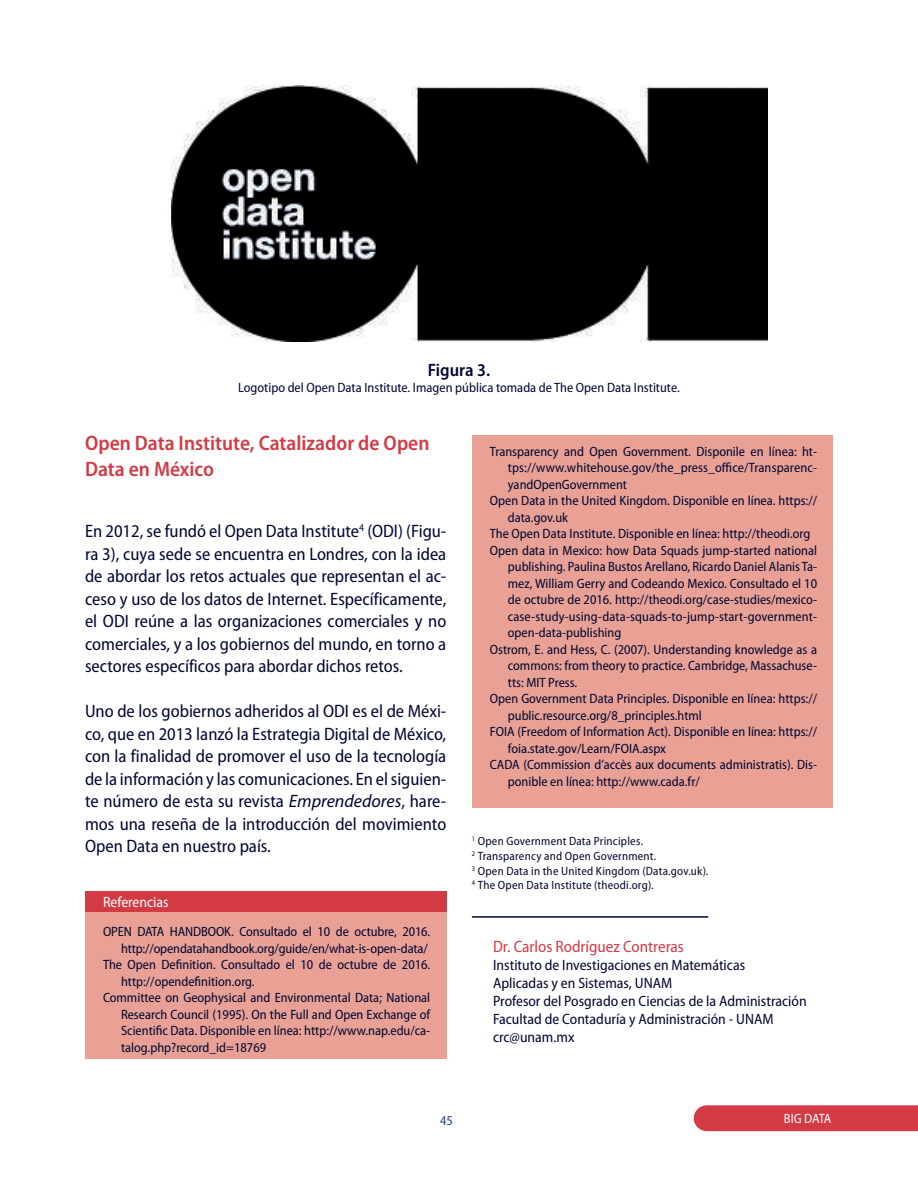
<style>
.page{position:relative;width:918px;height:1188px;background:#fff}
.page>*{position:absolute;margin:0;border:0;box-sizing:border-box;transform-origin:0 0}
.t1{font:600 semi-condensed 21px/25.5px "Myriad Pro";color:#d33b44}
.t2{font:semi-condensed 18px/22.5px "Myriad Pro";color:#000732;text-align:justify}
.t3{font:600 semi-condensed 18px "Myriad Pro";color:#000732}
.t4{font:semi-condensed 16.5px "Myriad Pro";color:#d33b44}
.t5{font:semi-condensed 15px/18px "Myriad Pro";color:#000732}
.t6{font:semi-condensed 15px "Myriad Pro";color:#fff}
.t7{font:semi-condensed 13.5px "Myriad Pro";color:#000732}
.t8{font:semi-condensed 13.5px "Myriad Pro";letter-spacing:-.015em;color:#fff}
.t9{font:semi-condensed 13.5px "Myriad Pro";color:#26407f}
.t10{font:semi-condensed 12px/14.7px "Myriad Pro";letter-spacing:.02em;color:#000732}
.s1{font-style:italic;font-stretch:normal}
</style>
<div class="page">
<div style="left:694px;top:1105px;width:224px;height:26px;background:#d33b44"></div>
<div style="left:472px;top:436px;width:361px;height:372px;background:#e8a194"></div>
<hr style="left:472px;top:916px;width:236px;height:2px;background:#000732">
<img style="left:172px;top:85px;width:595px;height:257px">
<div style="left:85px;top:911px;width:361px;height:148px;background:#e8a194"></div>
<div style="left:85px;top:891px;width:361px;height:21px;background:#d33b44"></div>
<h2 class="t3" style="left:428px;top:360px;width:64px">Figura 3.</h2>
<p class="t7" style="left:238px;top:380px;width:443px">Logotipo del Open Data Institute. Imagen pública tomada de The Open Data Institute.</p>
<h1 class="t1" style="left:85px;top:431px;width:346px">Open Data Institute, Catalizador de Open<br>Data en México</h1>
<p class="t2" style="left:85px;top:520px;width:363px">En 2012, se fundó el Open Data Institute<sup>4</sup> (ODI) (Figu&shy;ra 3), cuya sede se encuentra en Londres, con la idea de abordar los retos actuales que representan el ac&shy;ceso y uso de los datos de Internet. Específicamente, el ODI reúne a las organizaciones comerciales y no comerciales, y a los gobiernos del mundo, en torno a sectores específicos para abordar dichos retos.</p>
<p class="t2" style="left:85px;top:700px;width:363px">Uno de los gobiernos adheridos al ODI es el de Méxi&shy;co, que en 2013 lanzó la Estrategia Digital de México, con la finalidad de promover el uso de la tecnología de la información y las comunicaciones. En el siguien&shy;te número de esta su revista <span class="s1">Emprendedores</span>, hare&shy;mos una reseña de la introducción del movimiento Open Data en nuestro país.</p>
<p class="t6" style="left:103px;top:894px;width:67px">Referencias</p>
<p class="t7" style="left:103px;top:925px;width:329px">OPEN DATA HANDBOOK. Consultado el 10 de octubre, 2016.</p>
<p class="t7" style="left:121px;top:941px;width:308px">http://opendatahandbook.org/guide/en/what-is-open-data/</p>
<p class="t7" style="left:103px;top:958px;width:329px">The Open Definition. Consultado el 10 de octubre de 2016.</p>
<p class="t7" style="left:121px;top:974px;width:135px">http://opendefinition.org.</p>
<p class="t7" style="left:103px;top:991px;width:329px">Committee on Geophysical and Environmental Data; National</p>
<p class="t7" style="left:121px;top:1007px;width:311px">Research Council (1995). On the Full and Open Exchange of</p>
<p class="t7" style="left:121px;top:1024px;width:311px">Scientific Data. Disponible en línea: http://www.nap.edu/ca-</p>
<p class="t7" style="left:121px;top:1040px;width:147px">talog.php?record_id=18769</p>
<p class="t7" style="left:490px;top:444px;width:329px">Transparency and Open Government. Disponile en línea: ht-</p>
<p class="t7" style="left:508px;top:460px;width:311px">tps://www.whitehouse.gov/the_press_office/Transparenc-</p>
<p class="t7" style="left:508px;top:477px;width:121px">yandOpenGovernment</p>
<p class="t7" style="left:490px;top:493px;width:329px">Open Data in the United Kingdom. Disponible en línea. https://</p>
<p class="t7" style="left:508px;top:510px;width:62px">data.gov.uk</p>
<p class="t7" style="left:490px;top:526px;width:322px">The Open Data Institute. Disponible en línea: http://theodi.org</p>
<p class="t7" style="left:490px;top:543px;width:329px">Open data in Mexico: how Data Squads jump-started national</p>
<p class="t7" style="left:508px;top:559px;width:311px">publishing. Paulina Bustos Arellano, Ricardo Daniel Alanis Ta-</p>
<p class="t7" style="left:508px;top:576px;width:311px">mez, William Gerry and Codeando Mexico. Consultado el 10</p>
<p class="t7" style="left:508px;top:592px;width:311px">de octubre de 2016. http://theodi.org/case-studies/mexico-</p>
<p class="t7" style="left:508px;top:609px;width:311px">case-study-using-data-squads-to-jump-start-government-</p>
<p class="t7" style="left:508px;top:625px;width:115px">open-data-publishing</p>
<p class="t7" style="left:490px;top:642px;width:329px">Ostrom, E. and Hess, C. (2007). Understanding knowledge as a</p>
<p class="t7" style="left:508px;top:658px;width:311px">commons: from theory to practice. Cambridge, Massachuse-</p>
<p class="t7" style="left:508px;top:675px;width:71px">tts: MIT Press.</p>
<p class="t7" style="left:490px;top:691px;width:329px">Open Government Data Principles. Disponible en línea: https://</p>
<p class="t7" style="left:508px;top:708px;width:196px">public.resource.org/8_principles.html</p>
<p class="t7" style="left:490px;top:724px;width:329px">FOIA (Freedom of Information Act). Disponible en línea: https://</p>
<p class="t7" style="left:508px;top:741px;width:160px">foia.state.gov/Learn/FOIA.aspx</p>
<p class="t7" style="left:490px;top:757px;width:329px">CADA (Commission d’accès aux documents administratis). Dis-</p>
<p class="t7" style="left:508px;top:774px;width:193px">ponible en línea: http://www.cada.fr/</p>
<p class="t10" style="left:472px;top:834px;width:238px"><sup>1</sup> Open Government Data Principles.<br><sup>2</sup> Transparency and Open Government.<br><sup>3</sup> Open Data in the United Kingdom (Data.gov.uk).<br><sup>4</sup> The Open Data Institute (theodi.org).</p>
<p class="t4" style="left:493px;top:937px;width:192px">Dr. Carlos Rodríguez Contreras</p>
<p class="t5" style="left:493px;top:956px;width:315px">Instituto de Investigaciones en Matemáticas<br>Aplicadas y en Sistemas, UNAM<br>Profesor del Posgrado en Ciencias de la Administración Facultad de Contaduría y Administración - UNAM crc@unam.mx</p>
<p class="t9" style="left:440px;top:1113px;width:14px">45</p>
<p class="t8" style="left:784px;top:1111px;width:49px">BIG DATA</p>
</div>
